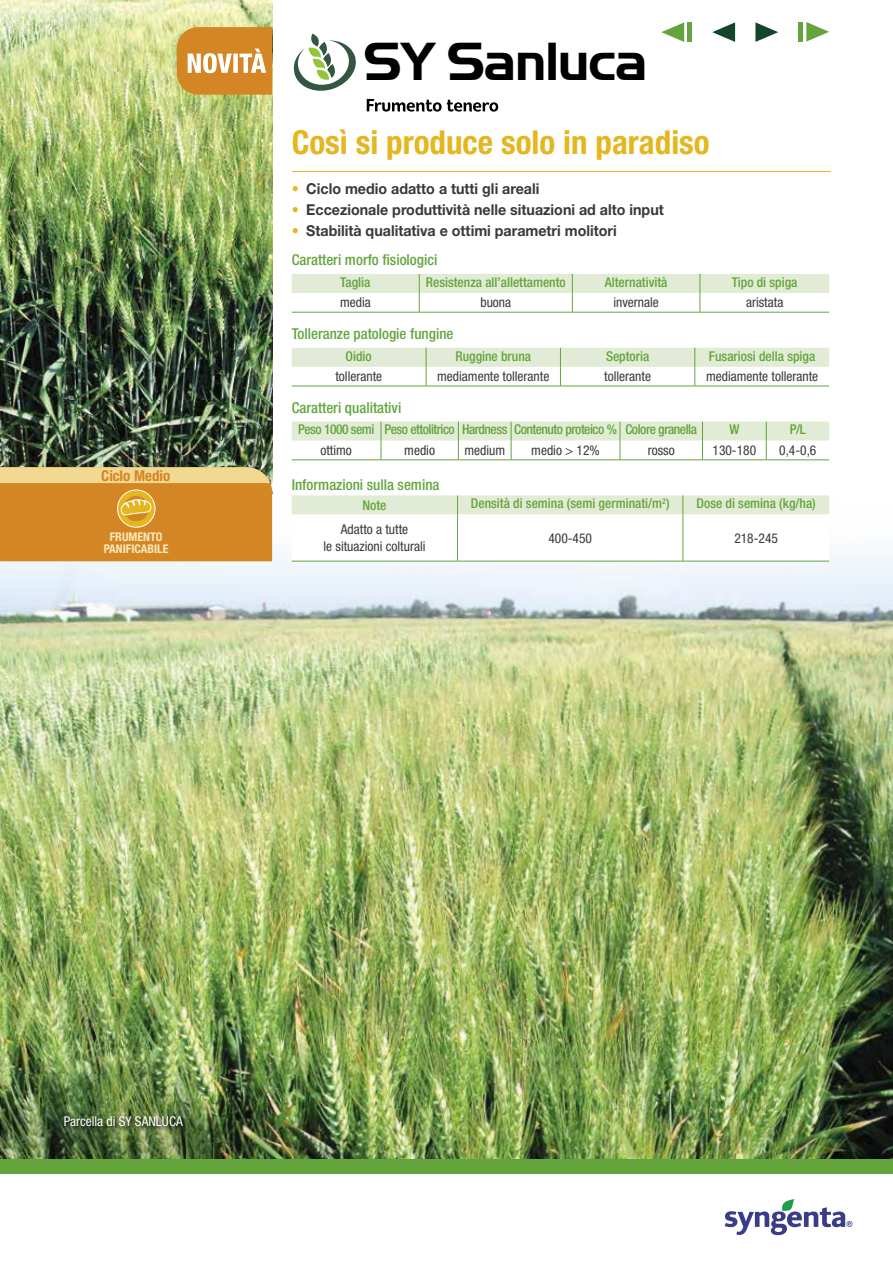
<style>
.page{position:relative;width:893px;height:1263px;background:#fff}
.page>*{position:absolute;margin:0;border:0;box-sizing:border-box;transform-origin:0 0}
.t1{font:46.65px "Syngenta Handel Gothic Latin";letter-spacing:-.045em;color:#000}
.t2{font:700 condensed 33px "Helvetica Neue LT Std";color:#e4b720}
.t3{font:700 15px "Helvetica Neue LT Std";color:#393939;scale:.95 1}
.t4{font:500 condensed 15px "Helvetica Neue LT Std";color:#63a53c}
.t5{font:700 condensed 15px "Helvetica Neue LT Std";color:#d48625}
.t6{font:condensed 13.5px/16.2px "Helvetica Neue LT Std";color:#393939;text-align:center}
.t7{font:500 condensed 13.5px "Helvetica Neue LT Std";color:#63a53c}
.t8{font:500 condensed 13.5px "Helvetica Neue LT Std";letter-spacing:-.035em;color:#63a53c}
.t9{font:condensed 13.5px "Helvetica Neue LT Std";color:#fff}
.t10{font:700 condensed 12px/12px "Helvetica Neue LT Std";color:#f8e9bd;text-align:center}
.s1{color:#e4b720}
</style>
<div class="page">
<img style="left:0;top:486px;width:893px;height:673px">
<hr style="left:292px;top:312px;width:127px;height:1px;background:#63a53c">
<hr style="left:419px;top:312px;width:153px;height:1px;background:#63a53c">
<hr style="left:572px;top:312px;width:128px;height:1px;background:#63a53c">
<svg style="left:292px;top:274px;width:537px;height:38px"></svg>
<hr style="left:700px;top:312px;width:129px;height:1px;background:#63a53c">
<hr style="left:292px;top:386px;width:134px;height:1px;background:#63a53c">
<hr style="left:426px;top:386px;width:134px;height:1px;background:#63a53c">
<hr style="left:560px;top:386px;width:135px;height:1px;background:#63a53c">
<svg style="left:292px;top:348px;width:537px;height:38px"></svg>
<hr style="left:695px;top:386px;width:134px;height:1px;background:#63a53c">
<svg style="left:292px;top:422px;width:537px;height:38px"></svg>
<hr style="left:292px;top:460px;width:89px;height:1px;background:#63a53c">
<hr style="left:381px;top:460px;width:77px;height:1px;background:#63a53c">
<hr style="left:458px;top:460px;width:53px;height:1px;background:#63a53c">
<hr style="left:511px;top:460px;width:109px;height:1px;background:#63a53c">
<hr style="left:620px;top:460px;width:82px;height:1px;background:#63a53c">
<hr style="left:702px;top:460px;width:64px;height:1px;background:#63a53c">
<hr style="left:766px;top:460px;width:63px;height:1px;background:#63a53c">
<svg style="left:292px;top:495px;width:537px;height:66px"></svg>
<hr style="left:292px;top:561px;width:166px;height:1px;background:#63a53c">
<hr style="left:458px;top:561px;width:225px;height:1px;background:#63a53c">
<hr style="left:683px;top:561px;width:146px;height:1px;background:#63a53c">
<hr style="left:292px;top:171px;width:539px;height:1px;background:#e4b720">
<img style="left:0;top:0;width:272px;height:467px">
<svg style="left:177px;top:27px;width:95px;height:68px;background:#d99a48"></svg>
<svg style="left:0;top:467px;width:272px;height:94px;background:#d89638"></svg>
<svg style="left:294px;top:34px;width:62px;height:57px"></svg>
<svg style="left:367px;top:99px;width:131px;height:13px"></svg>
<img style="left:0;top:1074px;width:313px;height:85px">
<svg style="left:62px;top:1114px;width:127px;height:18px;background:#4d6336"></svg>
<svg style="left:755px;top:22px;width:23px;height:20px"></svg>
<svg style="left:712px;top:22px;width:23px;height:20px"></svg>
<svg style="left:661px;top:22px;width:23px;height:20px"></svg>
<div style="left:687px;top:22px;width:5px;height:20px;background:#63a53c"></div>
<svg style="left:806px;top:22px;width:23px;height:20px"></svg>
<hr style="left:799px;top:22px;width:4px;height:20px;background:#63a53c">
<div style="left:0;top:1159px;width:893px;height:15px;background:#63a53c"></div>
<svg style="left:725px;top:1199px;width:127px;height:36px"></svg>
<p class="t5" style="left:101px;top:466px;width:71px">Ciclo Medio</p>
<p class="t10" style="left:104px;top:530px;width:66px">FRUMENTO<br>PANIFICABILE</p>
<h1 class="t1" style="left:363px;top:28px;width:286px">SY Sanluca</h1>
<h2 class="t2" style="left:292px;top:123px;width:420px">Così si produce solo in paradiso</h2>
<p class="t3" style="left:292px;top:179px;width:262px"><span class="s1">•</span> Ciclo medio adatto a tutti gli areali</p>
<p class="t3" style="left:292px;top:200px;width:393px"><span class="s1">•</span> Eccezionale produttività nelle situazioni ad alto input</p>
<p class="t3" style="left:292px;top:221px;width:344px"><span class="s1">•</span> Stabilità qualitativa e ottimi parametri molitori</p>
<p class="t4" style="left:292px;top:251px;width:147px">Caratteri morfo fisiologici</p>
<p class="t7" style="left:340px;top:274px;width:32px">Taglia</p>
<p class="t7" style="left:426px;top:274px;width:141px">Resistenza all’allettamento</p>
<p class="t7" style="left:605px;top:274px;width:64px">Alternatività</p>
<p class="t7" style="left:732px;top:274px;width:67px">Tipo di spiga</p>
<p class="t6" style="left:340px;top:294px;width:32px">media</p>
<p class="t6" style="left:480px;top:294px;width:32px">buona</p>
<p class="t6" style="left:613px;top:294px;width:47px">invernale</p>
<p class="t6" style="left:746px;top:294px;width:39px">aristata</p>
<p class="t4" style="left:292px;top:325px;width:163px">Tolleranze patologie fungine</p>
<p class="t7" style="left:346px;top:348px;width:28px">Oidio</p>
<p class="t7" style="left:455px;top:348px;width:77px">Ruggine bruna</p>
<p class="t7" style="left:606px;top:348px;width:45px">Septoria</p>
<p class="t7" style="left:709px;top:348px;width:108px">Fusariosi della spiga</p>
<p class="t6" style="left:335px;top:368px;width:48px">tollerante</p>
<p class="t6" style="left:437px;top:368px;width:114px">mediamente tollerante</p>
<p class="t6" style="left:604px;top:368px;width:48px">tollerante</p>
<p class="t6" style="left:706px;top:368px;width:114px">mediamente tollerante</p>
<p class="t4" style="left:292px;top:399px;width:111px">Caratteri qualitativi</p>
<p class="t8" style="left:298px;top:422px;width:400px">Peso 1000 semi Peso ettolitrico Hardness Contenuto proteico % Colore granella</p>
<p class="t7" style="left:729px;top:422px;width:12px">W</p>
<p class="t7" style="left:790px;top:422px;width:17px">P/L</p>
<p class="t6" style="left:320px;top:442px;width:33px">ottimo</p>
<p class="t6" style="left:404px;top:442px;width:32px">medio</p>
<p class="t6" style="left:464px;top:442px;width:42px">medium</p>
<p class="t6" style="left:531px;top:442px;width:70px">medio &gt; 12%</p>
<p class="t6" style="left:648px;top:442px;width:28px">rosso</p>
<p class="t6" style="left:712px;top:442px;width:45px">130-180</p>
<p class="t6" style="left:779px;top:442px;width:39px">0,4-0,6</p>
<p class="t4" style="left:292px;top:476px;width:149px">Informazioni sulla semina</p>
<p class="t7" style="left:362px;top:497px;width:26px">Note</p>
<p class="t7" style="left:471px;top:495px;width:200px">Densità di semina (semi germinati/m<sup>2</sup>)</p>
<p class="t7" style="left:697px;top:495px;width:121px">Dose di semina (kg/ha)</p>
<p class="t6" style="left:324px;top:521px;width:103px">Adatto a tutte<br>le situazioni colturali</p>
<p class="t6" style="left:548px;top:530px;width:45px">400-450</p>
<p class="t6" style="left:734px;top:530px;width:45px">218-245</p>
<p class="t9" style="left:64px;top:1113px;width:120px">Parcella di SY SANLUCA</p>
</div>
